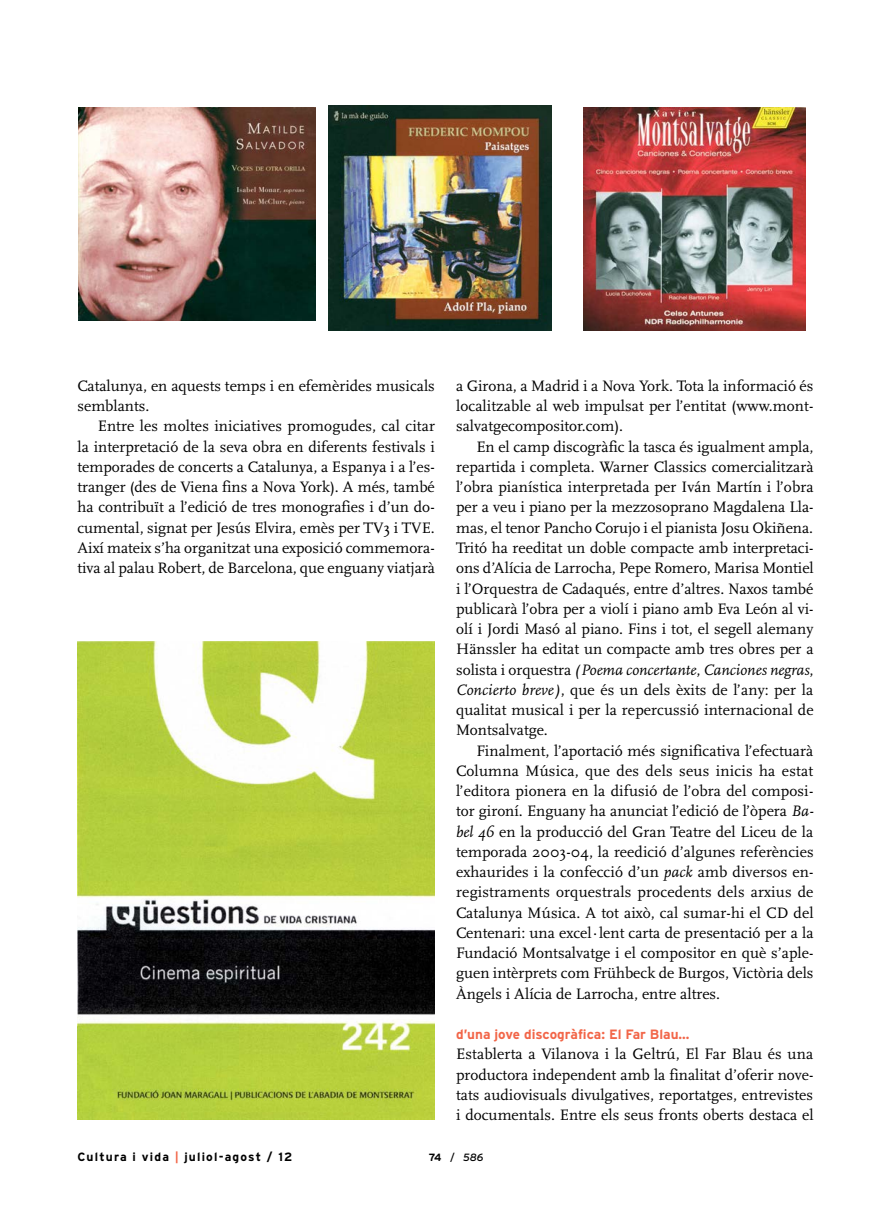
<style>
.page{position:relative;width:894px;height:1213px;background:#fff}
.page>*{position:absolute;margin:0;border:0;box-sizing:border-box;transform-origin:0 0}
._3__Romana_con{font:15.75px/20.2px "Scala";color:#000;text-align:justify}
._3__Texto_romana_sín{font:15.75px/20.2px "Scala";color:#000}
.subtitulos_9-12{font:700 13.5px "Interstate";color:#f26649}
._9__Folio_lateral{font:700 12px "Interstate";letter-spacing:.1em;color:#000}
._9__Folio_central{font:italic 10.5px "Interstate";color:#000}
.s1{font-style:italic}
.s2{color:#f26649}
.s3{font-weight:700;font-style:normal}
.s4{font-style:normal}
</style>
<div class="page">
<img style="left:328px;top:105px;width:224px;height:225px">
<img style="left:583px;top:107px;width:222px;height:223px">
<img style="left:78px;top:108px;width:237px;height:212px">
<img style="left:78px;top:642px;width:357px;height:477px">
<p class="_3__Texto_romana_sín" style="left:77px;top:376px;width:359px">Catalunya, en aquests temps i en efemèrides musicals semblants.</p>
<p class="_3__Romana_con" style="left:77px;top:416px;width:359px;text-indent:20px">Entre les moltes iniciatives promogudes, cal citar la interpretació de la seva obra en diferents festivals i temporades de concerts a Catalunya, a Espanya i a l’es&shy;tranger (des de Viena fins a Nova York). A més, també ha contribuït a l’edició de tres monografies i d’un do&shy;cumental, signat per Jesús Elvira, emès per TV3 i TVE.<br>Així mateix s’ha organitzat una exposició commemora&shy;tiva al palau Robert, de Barcelona, que enguany viatjarà</p>
<p class="_3__Romana_con" style="left:456px;top:376px;width:359px">a Girona, a Madrid i a Nova York. Tota la informació és localitzable al web impulsat per l’entitat (www.mont&shy;salvatgecompositor.com).</p>
<p class="_3__Romana_con" style="left:456px;top:437px;width:359px;text-indent:20px">En el camp discogràfic la tasca és igualment ampla, repartida i completa. Warner Classics comercialitzarà l’obra pianística interpretada per Iván Martín i l’obra per a veu i piano per la mezzosoprano Magdalena Lla&shy;mas, el tenor Pancho Corujo i el pianista Josu Okiñena.<br>Tritó ha reeditat un doble compacte amb interpretaci&shy;ons d’Alícia de Larrocha, Pepe Romero, Marisa Montiel i l’Orquestra de Cadaqués, entre d’altres. Naxos també publicarà l’obra per a violí i piano amb Eva León al vi&shy;olí i Jordi Masó al piano. Fins i tot, el segell alemany Hänssler ha editat un compacte amb tres obres per a solista i orquestra <span class="s1">(Poema concertante</span>, <span class="s1">Canciones negras</span>, <span class="s1">Concierto breve)</span>, que és un dels èxits de l’any: per la qualitat musical i per la repercussió internacional de Montsalvatge.</p>
<p class="_3__Romana_con" style="left:456px;top:740px;width:359px;text-indent:20px">Finalment, l’aportació més significativa l’efectuarà Columna Música, que des dels seus inicis ha estat l’editora pionera en la difusió de l’obra del composi&shy;tor gironí. Enguany ha anunciat l’edició de l’òpera <span class="s1">Ba&shy;bel 46</span> en la producció del Gran Teatre del Liceu de la temporada 2003-04, la reedició d’algunes referències exhaurides i la confecció d’un <span class="s1">pack</span> amb diversos en&shy;registraments orquestrals procedents dels arxius de Catalunya Música. A tot això, cal sumar-hi el CD del Centenari: una excel·lent carta de presentació per a la Fundació Montsalvatge i el compositor en què s’aple&shy;guen intèrprets com Frühbeck de Burgos, Victòria dels Àngels i Alícia de Larrocha, entre altres.</p>
<p class="subtitulos_9-12" style="left:456px;top:1026px;width:235px">d’una jove discogràfica: El Far Blau...</p>
<p class="_3__Texto_romana_sín" style="left:456px;top:1044px;width:359px;text-align:justify">Establerta a Vilanova i la Geltrú, El Far Blau és una productora independent amb la finalitat d’oferir nove&shy;tats audiovisuals divulgatives, reportatges, entrevistes i documentals. Entre els seus fronts oberts destaca el</p>
<p class="_9__Folio_lateral" style="left:77px;top:1149px;width:216px">Cultura i vida <span class="s2">|</span> juliol-agost / 12</p>
<p class="_9__Folio_central" style="left:429px;top:1151px;width:56px"><span class="s3">74</span> <span class="s4">/</span> 586</p>
</div>
